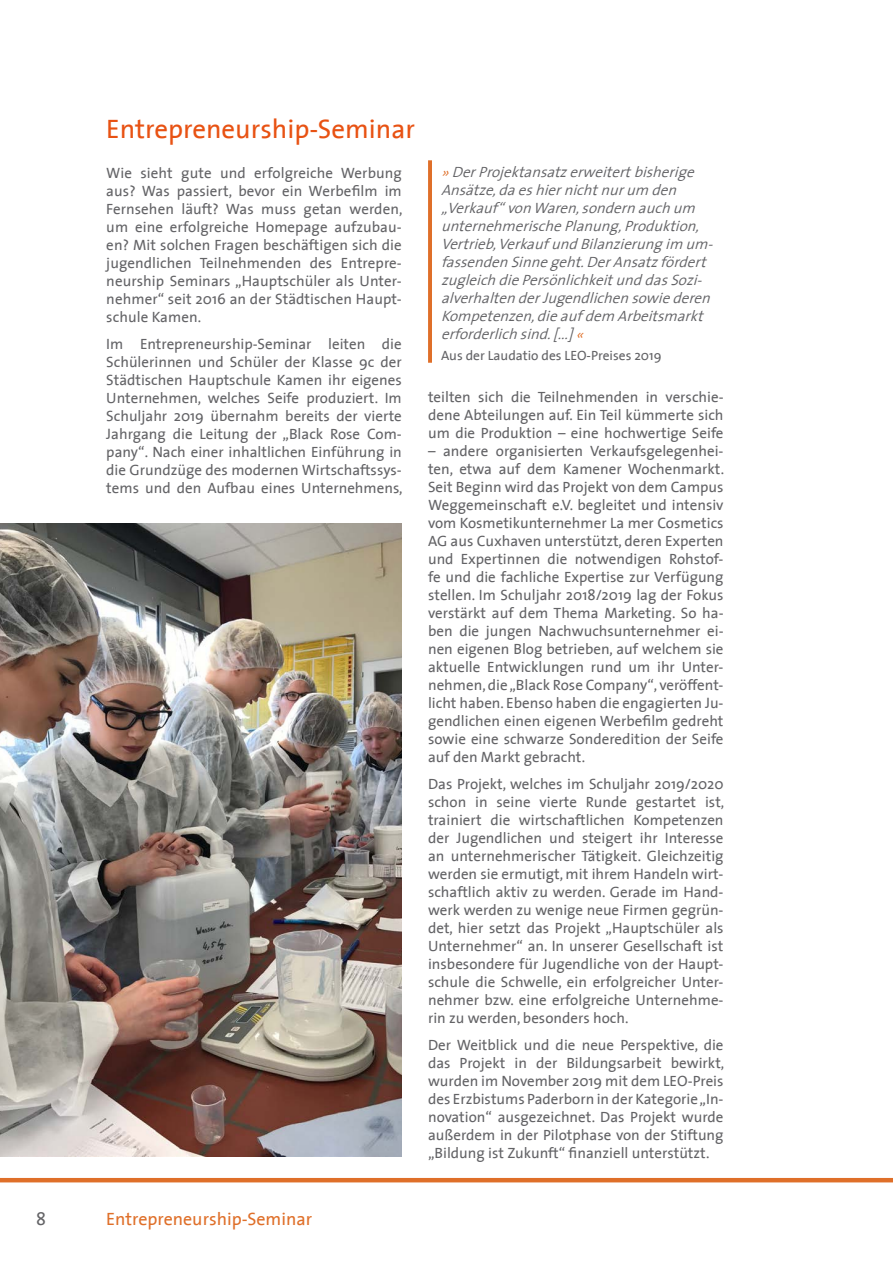
<style>
.page{position:relative;width:893px;height:1263px;background:#fff}
.page>*{position:absolute;margin:0;border:0;box-sizing:border-box;transform-origin:0 0}
.t1{font:27px "The Sans";color:#e85213}
.t2{font:18px "The Sans";color:#df6f29}
.t3{font:18px "The Sans";color:#636366}
.t4{font:15px/18px "The Sans";color:#636366;text-align:justify}
.t5{font:italic 300 15px/18px "The Sans";color:#636366}
.t6{font:13.5px "The Sans";color:#636366}
.s1{color:#df6f29}
</style>
<div class="page">
<img style="left:0;top:524px;width:402px;height:633px">
<hr style="left:0;top:1178px;width:893px;height:4px;background:#df6f29">
<div style="left:428px;top:160px;width:5px;height:203px;background:#df6f29"></div>
<p class="t3" style="left:36px;top:1204px;width:11px">8</p>
<h1 class="t1" style="left:106px;top:106px;width:310px">Entrepreneurship-Seminar</h1>
<p class="t4" style="left:106px;top:163px;width:298px">Wie sieht gute und erfolgreiche Werbung aus? Was passiert, bevor ein Werbefilm im Fernsehen läuft? Was muss getan werden, um eine erfolgreiche Homepage aufzubau&shy;en? Mit solchen Fragen beschäftigen sich die jugendlichen Teilnehmenden des Entrepre&shy;neurship Seminars „Hauptschüler als Unter&shy;nehmer“ seit 2016 an der Städtischen Haupt&shy;schule Kamen.</p>
<p class="t4" style="left:106px;top:334px;width:298px">Im Entrepreneurship-Seminar leiten die Schülerinnen und Schüler der Klasse 9c der Städtischen Hauptschule Kamen ihr eigenes Unternehmen, welches Seife produziert. Im Schuljahr 2019 übernahm bereits der vierte Jahrgang die Leitung der „Black Rose Com&shy;pany“. Nach einer inhaltlichen Einführung in die Grundzüge des modernen Wirtschaftssys&shy;tems und den Aufbau eines Unternehmens,</p>
<p class="t5" style="left:441px;top:163px;width:279px"><span class="s1">»</span> DerProjektansatzerweitertbisherige Ansätze,daeshiernichtnurum den „Verkauf“vonWaren,sondernauchum unternehmerischePlanung,Produktion, Vertrieb,VerkaufundBilanzierungim um&shy;fassendenSinnegeht.DerAnsatzfördert zugleichdiePersönlichkeitunddasSozi&shy;alverhaltenderJugendlichensowiederen Kompetenzen,dieaufdem Arbeitsmarkt erforderlichsind.[...] <span class="s1">«</span></p>
<p class="t6" style="left:441px;top:344px;width:222px">Aus der Laudatio des LEO-Preises 2019</p>
<p class="t4" style="left:428px;top:388px;width:297px">teilten sich die Teilnehmenden in verschie&shy;dene Abteilungen auf. Ein Teil kümmerte sich um die Produktion – eine hochwertige Seife</p>
<p class="t4" style="left:428px;top:442px;width:298px">– andere organisierten Verkaufsgelegenhei&shy;ten, etwa auf dem Kamener Wochenmarkt.<br>Seit Beginn wird das Projekt von dem Campus Weggemeinschaft e.V. begleitet und intensiv vom Kosmetikunternehmer La mer Cosmetics AG aus Cuxhaven unterstützt, deren Experten und Expertinnen die notwendigen Rohstof&shy;fe und die fachliche Expertise zur Verfügung stellen. Im Schuljahr 2018/2019 lag der Fokus verstärkt auf dem Thema Marketing. So ha&shy;ben die jungen Nachwuchsunternehmer ei&shy;nen eigenen Blog betrieben, auf welchem sie aktuelle Entwicklungen rund um ihr Unter&shy;nehmen, die „Black Rose Company“, veröffent&shy;licht haben. Ebenso haben die engagierten Ju&shy;gendlichen einen eigenen Werbefilm gedreht sowie eine schwarze Sonderedition der Seife auf den Markt gebracht.</p>
<p class="t4" style="left:428px;top:775px;width:298px">Das Projekt, welches im Schuljahr 2019/2020 schon in seine vierte Runde gestartet ist, trainiert die wirtschaftlichen Kompetenzen der Jugendlichen und steigert ihr Interesse an unternehmerischer Tätigkeit. Gleichzeitig werden sie ermutigt, mit ihrem Handeln wirt&shy;schaftlich aktiv zu werden. Gerade im Hand&shy;werk werden zu wenige neue Firmen gegrün&shy;det, hier setzt das Projekt „Hauptschüler als Unternehmer“ an. In unserer Gesellschaft ist insbesondere für Jugendliche von der Haupt&shy;schule die Schwelle, ein erfolgreicher Unter&shy;nehmer bzw. eine erfolgreiche Unternehme&shy;rin zu werden, besonders hoch.</p>
<p class="t4" style="left:428px;top:1035px;width:298px">Der Weitblick und die neue Perspektive, die das Projekt in der Bildungsarbeit bewirkt, wurden im November 2019 mit dem LEO-Preis des Erzbistums Paderborn in der Kategorie „In&shy;novation“ ausgezeichnet. Das Projekt wurde außerdem in der Pilotphase von der Stiftung „Bildung ist Zukunft“ finanziell unterstützt.</p>
<p class="t2" style="left:106px;top:1204px;width:207px">Entrepreneurship-Seminar</p>
</div>
